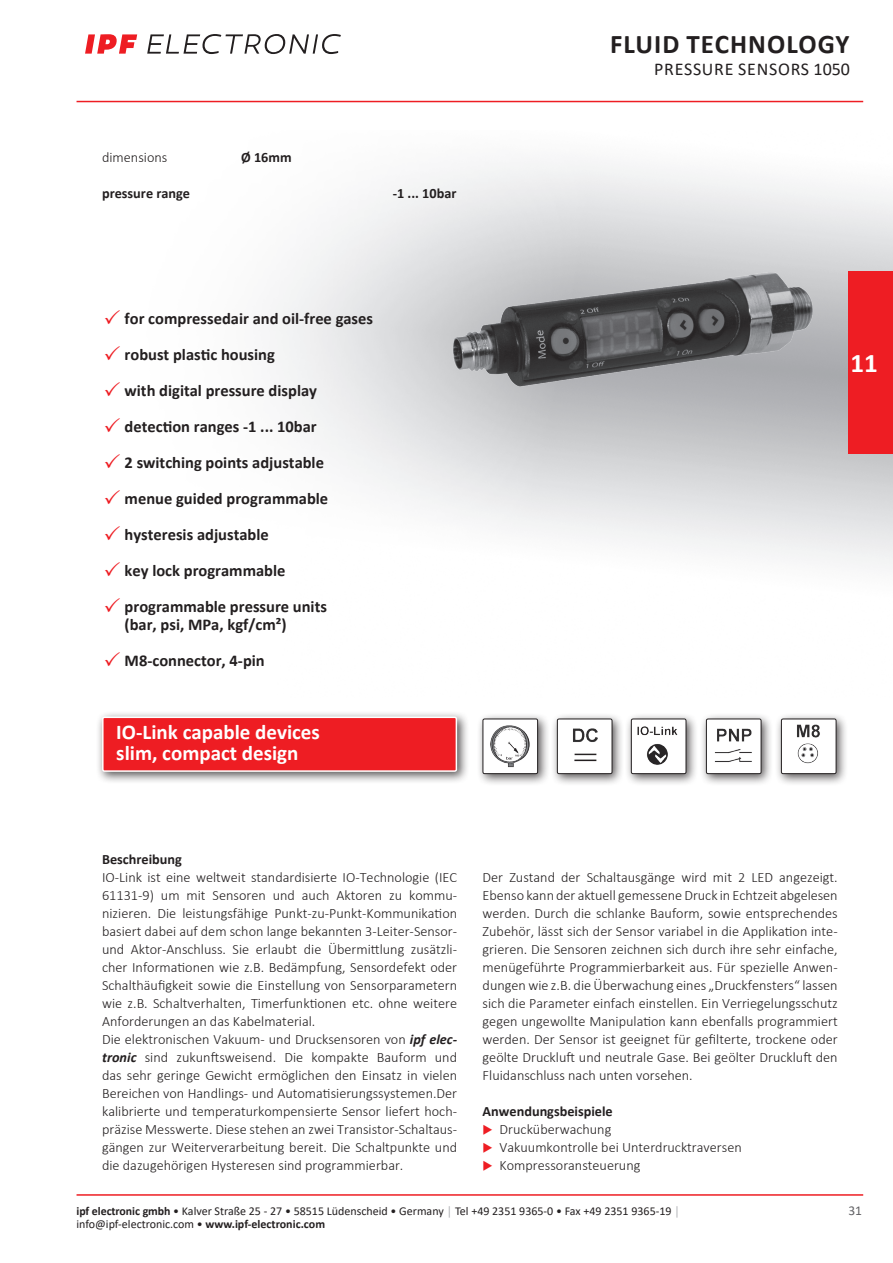
<style>
.page{position:relative;width:893px;height:1263px;background:#fff}
.page>*{position:absolute;margin:0;border:0;box-sizing:border-box;transform-origin:0 0}
.t1{font:700 27px "Calibri";letter-spacing:.04em;color:#231f20}
.t2{font:700 27px "Calibri";color:#fff}
.t3{font:700 21px/21px "Calibri";color:#fff}
.t4{font:18px "Calibri";letter-spacing:.04em;color:#231f20}
.t5{font:700 16.5px/36px "Calibri";color:#231f20}
.t6{font:300 14.25px/18px "Calibri";color:#231f20}
.t7{font:700 14.25px "Calibri";color:#231f20}
.t8{font:13.5px "Calibri";color:#636366}
.t9{font:12px "Calibri";color:#231f20}
.s1{font-weight:700;font-style:italic}
.s2{color:#ee1d23}
.s3{font-weight:700}
.s4{font-weight:700;color:#a8a9ad}
</style>
<div class="page">
<svg style="left:147px;top:34px;width:194px;height:20px"></svg>
<svg style="left:85px;top:34px;width:52px;height:20px"></svg>
<hr style="left:77px;top:101px;width:786px;height:1px;background:#ee1d23">
<hr style="left:77px;top:1194px;width:786px;height:2px;background:#ee1d23">
<div style="left:848px;top:271px;width:45px;height:183px;background:#ee1d23"></div>
<div style="left:96px;top:711px;width:373px;height:73px;background:#231f20;opacity:.75"></div>
<div style="left:103px;top:717px;width:353px;height:54px;background:#ee1d23;border-radius:2px"></div>
<div style="left:102px;top:716px;width:355px;height:56px;border:2px solid #fff;border-radius:2px"></div>
<div style="left:477px;top:713px;width:73px;height:73px;background:#231f20;opacity:.75"></div>
<img style="left:485px;top:721px;width:51px;height:51px">
<div style="left:483px;top:719px;width:55px;height:55px;border:1px solid #231f20;border-radius:2px"></div>
<div style="left:700px;top:713px;width:74px;height:73px;background:#231f20;opacity:.75"></div>
<img style="left:708px;top:721px;width:51px;height:51px">
<div style="left:706px;top:719px;width:55px;height:55px;border:1px solid #231f20;border-radius:2px"></div>
<div style="left:775px;top:713px;width:74px;height:73px;background:#231f20;opacity:.75"></div>
<img style="left:783px;top:721px;width:51px;height:51px">
<div style="left:781px;top:719px;width:55px;height:55px;border:1px solid #231f20;border-radius:2px"></div>
<div style="left:625px;top:713px;width:73px;height:73px;background:#231f20;opacity:.75"></div>
<img style="left:633px;top:721px;width:51px;height:51px">
<div style="left:631px;top:719px;width:55px;height:55px;border:1px solid #231f20;border-radius:2px"></div>
<div style="left:551px;top:713px;width:73px;height:73px;background:#231f20;opacity:.75"></div>
<img style="left:559px;top:721px;width:51px;height:51px">
<div style="left:557px;top:719px;width:55px;height:55px;border:1px solid #231f20;border-radius:2px"></div>
<img style="left:438px;top:257px;width:387px;height:145px">
<p class="t6" style="left:102px;top:148px;width:67px">dimensions</p>
<p class="t7" style="left:241px;top:147px;width:52px">Ø 16mm</p>
<p class="t7" style="left:102px;top:183px;width:90px">pressure range</p>
<p class="t7" style="left:393px;top:183px;width:65px">-1 ... 10bar</p>
<p class="t5" style="left:125px;top:300px;width:250px">for compressedair and oil-free gases robust plastic housing<br>with digital pressure display detection ranges -1 ... 10bar<br>2 switching points adjustable menue guided programmable hysteresis adjustable<br>key lock programmable programmable pressure units</p>
<p class="t5" style="left:125px;top:606px;width:163px">(bar, psi, MPa, kgf/cm²)<br>M8-connector, 4-pin</p>
<h2 class="t3" style="left:116px;top:721px;width:205px">IO-Link capable devices slim, compact design</h2>
<h1 class="t1" style="left:610px;top:25px;width:241px">FLUID TECHNOLOGY</h1>
<p class="t4" style="left:654px;top:57px;width:197px">PRESSURE SENSORS 1050</p>
<h1 class="t2" style="left:851px;top:344px;width:29px">11</h1>
<p class="t7" style="left:102px;top:849px;width:81px">Beschreibung</p>
<p class="t6" style="left:102px;top:868px;width:357px">IO-Link ist eine weltweit standardisierte IO-Technologie (IEC 61131-9) um mit Sensoren und auch Aktoren zu kommu&shy;nizieren. Die leistungsfähige Punkt-zu-Punkt-Kommunikation basiert dabei auf dem schon lange bekannten 3-Leiter-Sensor&shy;und Aktor-Anschluss. Sie erlaubt die Übermittlung zusätzli&shy;cher Informationen wie z.B. Bedämpfung, Sensordefekt oder Schalthäufigkeit sowie die Einstellung von Sensorparametern wie z.B. Schaltverhalten, Timerfunktionen etc. ohne weitere Anforderungen an das Kabelmaterial.<br>Die elektronischen Vakuum- und Drucksensoren von <span class="s1">ipf elec&shy;tronic</span> sind zukunftsweisend. Die kompakte Bauform und das sehr geringe Gewicht ermöglichen den Einsatz in vielen Bereichen von Handlings- und Automatisierungssystemen.Der kalibrierte und temperaturkompensierte Sensor liefert hoch&shy;präzise Messwerte. Diese stehen an zwei Transistor-Schaltaus&shy;gängen zur Weiterverarbeitung bereit. Die Schaltpunkte und die dazugehörigen Hysteresen sind programmierbar.</p>
<p class="t6" style="left:483px;top:868px;width:357px;text-align:justify">Der Zustand der Schaltausgänge wird mit 2 LED angezeigt.<br>Ebenso kann der aktuell gemessene Druck in Echtzeit abgelesen werden. Durch die schlanke Bauform, sowie entsprechendes Zubehör, lässt sich der Sensor variabel in die Applikation inte&shy;grieren. Die Sensoren zeichnen sich durch ihre sehr einfache, menügeführte Programmierbarkeit aus. Für spezielle Anwen&shy;dungen wie z.B. die Überwachung eines „Druckfensters“ lassen sich die Parameter einfach einstellen. Ein Verriegelungsschutz gegen ungewollte Manipulation kann ebenfalls programmiert werden. Der Sensor ist geeignet für gefilterte, trockene oder geölte Druckluft und neutrale Gase. Bei geölter Druckluft den Fluidanschluss nach unten vorsehen.</p>
<p class="t7" style="left:483px;top:1101px;width:132px">Anwendungsbeispiele</p>
<p class="t6" style="left:483px;top:1120px;width:130px"><span class="s2">◆</span> Drucküberwachung</p>
<p class="t6" style="left:483px;top:1138px;width:261px"><span class="s2">◆</span> Vakuumkontrolle bei Unterdrucktraversen</p>
<p class="t6" style="left:483px;top:1156px;width:159px"><span class="s2">◆</span> Kompressoransteuerung</p>
<p class="t9" style="left:77px;top:1203px;width:605px"><span class="s3">ipf electronic gmbh</span> • Kalver Straße 25 - 27 • 58515 Lüdenscheid • Germany <span class="s4">│</span> Tel +49 2351 9365-0 • Fax +49 2351 9365-19 <span class="s4">│</span></p>
<p class="t8" style="left:848px;top:1201px;width:15px">31</p>
<p class="t9" style="left:77px;top:1215px;width:250px">info@ipf-electronic.com • <span class="s3">www.ipf-electronic.com</span></p>
</div>
